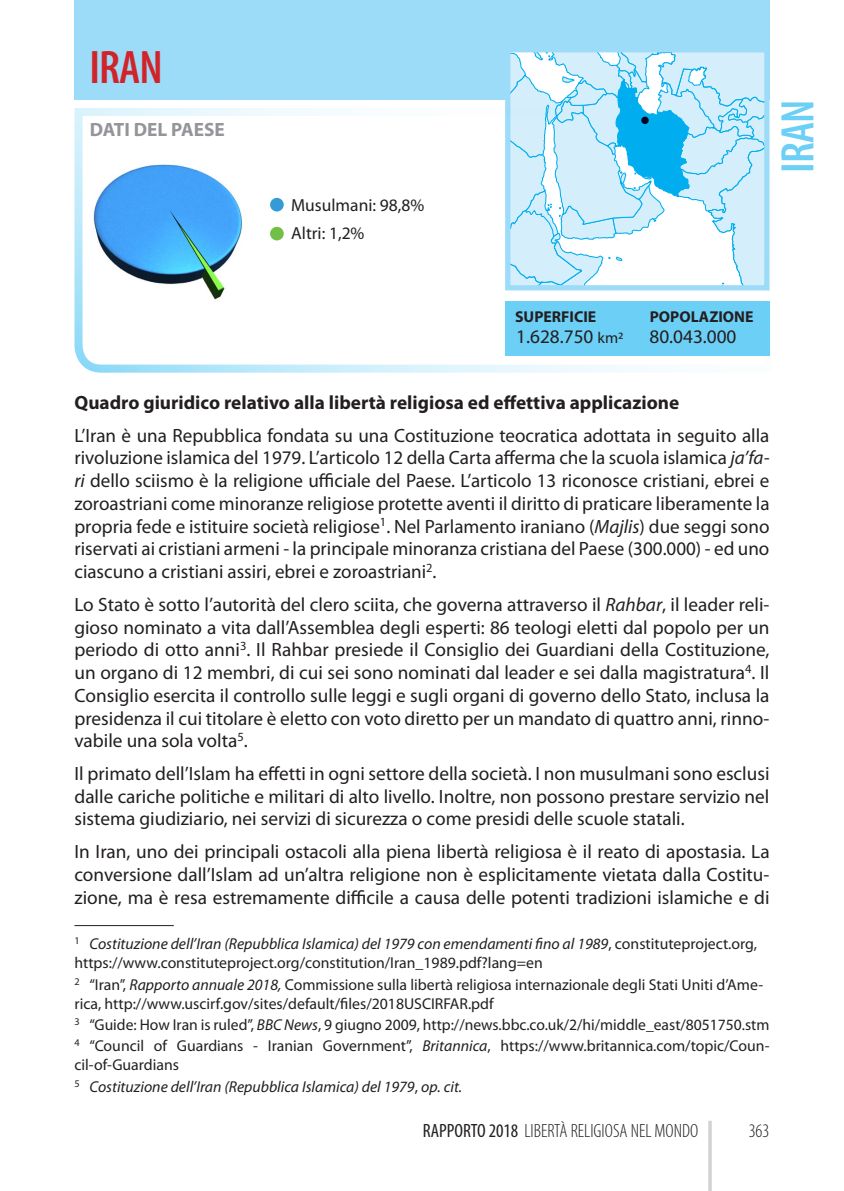
<style>
.page{position:relative;width:844px;height:1191px;background:#fff}
.page>*{position:absolute;margin:0;border:0;box-sizing:border-box;transform-origin:0 0}
.t1{font:600 condensed 47.25px "Myriad Pro";color:#6bcff6}
.t2{font:600 condensed 47.25px "Myriad Pro";color:#d1232a}
.t3{font:19.25px/22.8px "Myriad Pro";color:#231f20;text-align:justify}
.t4{font:700 19.25px "Myriad Pro";color:#231f20}
.t5{font:300 condensed 19.25px "Myriad Pro";color:#231f20}
.t6{font:700 19.25px "Myriad Pro";color:#939598}
.t7{font:17.5px/27.7px "Myriad Pro";color:#231f20}
.t8{font:15.75px/18.9px "Myriad Pro";color:#231f20}
.t9{font:italic 15.75px/21.3px "Myriad Pro";color:#231f20}
.t10{font:700 15.75px "Myriad Pro";color:#231f20}
.s1{font-size:15.75px}
.s2{font-style:italic}
.s3{font-style:normal}
.s4{font-weight:400}
</style>
<div class="page">
<hr style="left:708px;top:1120px;width:3px;height:71px;background:#d1d2d4">
<div style="left:74px;top:0;width:695px;height:99px;background:#9cdcf8"></div>
<svg style="left:511px;top:53px;width:252px;height:53px;background:#c5eafa"></svg>
<div style="left:505px;top:47px;width:264px;height:243px;border:5px solid #9cdcf8"></div>
<svg style="left:74px;top:106px;width:696px;height:267px"></svg>
<div style="left:505px;top:301px;width:264px;height:55px;background:#6bcff6"></div>
<div style="left:270px;top:198px;width:14px;height:13px;background:#359bd6;border-radius:50%"></div>
<div style="left:270px;top:227px;width:14px;height:13px;background:#71bf44;border-radius:50%"></div>
<hr style="left:74px;top:925px;width:100px;height:1px;background:#231f20">
<h1 class="t2" style="left:89px;top:41px;width:75px">IRAN</h1>
<p class="t6" style="left:90px;top:119px;width:137px">DATI DEL PAESE</p>
<p class="t7" style="left:291px;top:192px;width:134px">Musulmani: 98,8%<br>Altri: 1,2%</p>
<h1 class="t1" style="left:771px;top:173px;width:75px;rotate:-90deg">IRAN</h1>
<p class="t10" style="left:515px;top:308px;width:83px">SUPERFICIE</p>
<p class="t10" style="left:649px;top:308px;width:105px">POPOLAZIONE</p>
<p class="t3" style="left:516px;top:326px;width:108px">1.628.750 <span class="s1">km2</span></p>
<p class="t3" style="left:649px;top:326px;width:88px">80.043.000</p>
<p class="t4" style="left:74px;top:391px;width:606px">Quadro giuridico relativo alla libertà religiosa ed effettiva applicazione</p>
<p class="t3" style="left:74px;top:424px;width:696px">L’Iran è una Repubblica fondata su una Costituzione teocratica adottata in seguito alla rivoluzione islamica del 1979. L’articolo 12 della Carta afferma che la scuola islamica <span class="s2">ja’fa&shy;ri</span> dello sciismo è la religione ufficiale del Paese. L’articolo 13 riconosce cristiani, ebrei e zoroastriani come minoranze religiose protette aventi il diritto di praticare liberamente la propria fede e istituire società religiose<sup>1</sup>. Nel Parlamento iraniano (<span class="s2">Majlis</span>) due seggi sono riservati ai cristiani armeni - la principale minoranza cristiana del Paese (300.000) - ed uno ciascuno a cristiani assiri, ebrei e zoroastriani<sup>2</sup>.</p>
<p class="t3" style="left:74px;top:593px;width:696px">Lo Stato è sotto l’autorità del clero sciita, che governa attraverso il <span class="s2">Rahbar</span>, il leader reli&shy;gioso nominato a vita dall’Assemblea degli esperti: 86 teologi eletti dal popolo per un periodo di otto anni<sup>3</sup>. Il Rahbar presiede il Consiglio dei Guardiani della Costituzione, un organo di 12 membri, di cui sei sono nominati dal leader e sei dalla magistratura<sup>4</sup>. Il Consiglio esercita il controllo sulle leggi e sugli organi di governo dello Stato, inclusa la presidenza il cui titolare è eletto con voto diretto per un mandato di quattro anni, rinno&shy;vabile una sola volta<sup>5</sup>.</p>
<p class="t3" style="left:74px;top:762px;width:696px">Il primato dell’Islam ha effetti in ogni settore della società. I non musulmani sono esclusi dalle cariche politiche e militari di alto livello. Inoltre, non possono prestare servizio nel sistema giudiziario, nei servizi di sicurezza o come presidi delle scuole statali.</p>
<p class="t3" style="left:74px;top:840px;width:696px">In Iran, uno dei principali ostacoli alla piena libertà religiosa è il reato di apostasia. La conversione dall’Islam ad un’altra religione non è esplicitamente vietata dalla Costitu&shy;zione, ma è resa estremamente difficile a causa delle potenti tradizioni islamiche e di</p>
<p class="t8" style="left:74px;top:935px;width:684px"><sup>1</sup> <span class="s2">Costituzione dell’Iran (Repubblica Islamica) del 1979 con emendamenti fino al 1989</span>, constituteproject.org, https://www.constituteproject.org/constitution/Iran_1989.pdf?lang=en</p>
<p class="t8" style="left:74px;top:975px;width:690px"><sup>2</sup> “Iran”, <span class="s2">Rapporto annuale 2018,</span> Commissione sulla libertà religiosa internazionale degli Stati Uniti d’Ame&shy;rica, http://www.uscirf.gov/sites/default/files/2018USCIRFAR.pdf</p>
<p class="t8" style="left:74px;top:1014px;width:696px;line-height:21.3px"><sup>3</sup> “Guide: How Iran is ruled”, <span class="s2">BBC News</span>, 9 giugno 2009, http://news.bbc.co.uk/2/hi/middle_east/8051750.stm<br><sup>4</sup> “Council of Guardians - Iranian Government”, <span class="s2">Britannica</span>, https://www.britannica.com/topic/Coun-</p>
<p class="t9" style="left:74px;top:1054px;width:389px"><span class="s3">cil-of-Guardians<br></span><sup>5</sup> Costituzione dell’Iran (Repubblica Islamica) del 1979<span class="s3">,</span> op. cit.</p>
<p class="t5" style="left:423px;top:1120px;width:277px"><span class="s4">RAPPORTO 2018</span> LIBERTÀ RELIGIOSA NEL MONDO</p>
<p class="t5" style="left:748px;top:1120px;width:22px">363</p>
</div>
